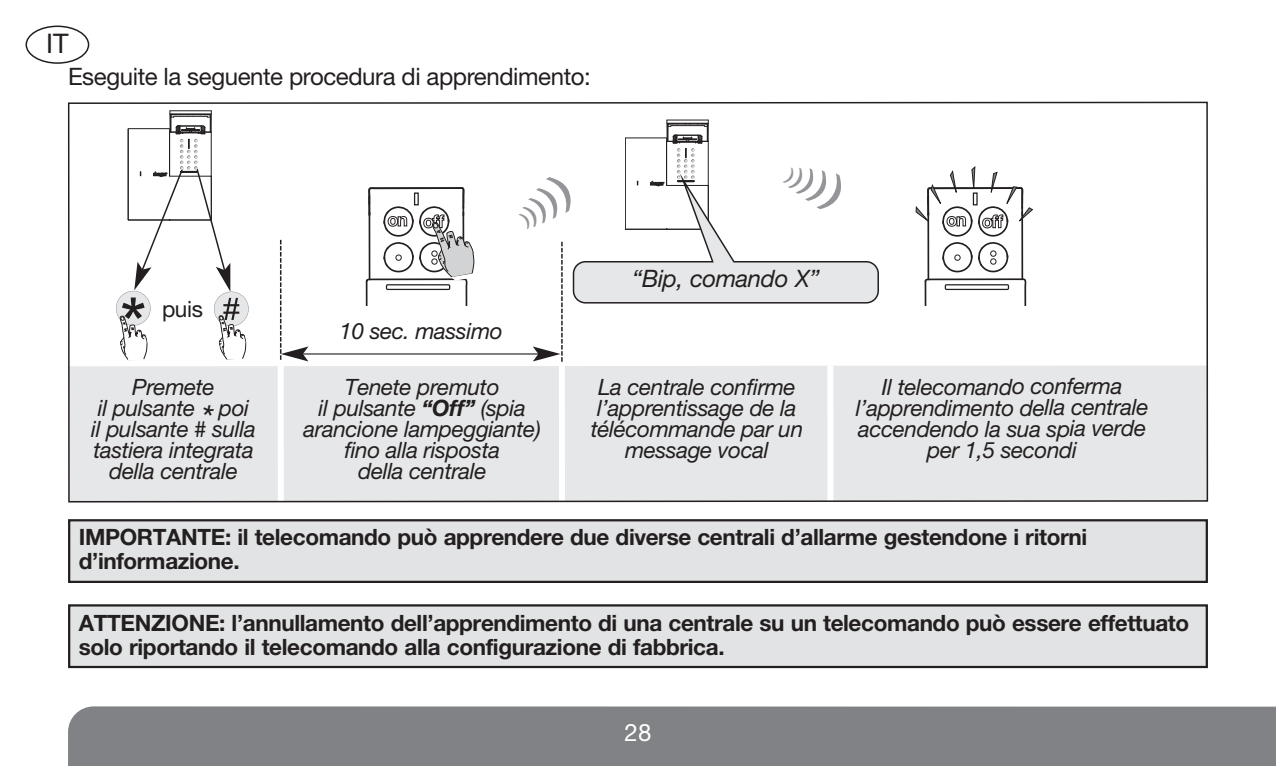
<style>
.page{position:relative;width:1276px;height:766px;background:#fff}
.page>*{position:absolute;margin:0;border:0;box-sizing:border-box;transform-origin:0 0}
.t1{font:27px "+CUKUHV Helvetica Neue LT Com";color:#231f20}
.t2{font:24px "+CUKUHV Helvetica Neue LT Com";letter-spacing:-.015em;color:#231f20}
.t3{font:italic 24px "+MVYUPW Helvetica Neue LT Com";letter-spacing:-.015em;color:#231f20}
.t4{font:24px "+CUKUHV Helvetica Neue LT Com";color:#fff}
.t5{font:italic 22.5px/21px "+MVYUPW Helvetica Neue LT Com";letter-spacing:-.015em;color:#231f20;text-align:center}
.t6{font:700 22.5px/24px "+KIEYEC Helvetica Neue LT Com";letter-spacing:-.015em;color:#231f20}
.t7{font:22.5px "+CUKUHV Helvetica Neue LT Com";color:#231f20}
.t8{font:18px "+CUKUHV Helvetica Neue LT Com";color:#939598;scale:1.5 1}
.s1{font-size:24px}
.s2{font-size:30px}
.s3{font-size:36px}
.s4{font-size:42px}
.s5{font-family:"+UOHWQR Helvetica Neue LT Com";font-weight:700}
</style>
<div class="page">
<div style="left:26px;top:26px;width:63px;height:38px;border:3px solid #231f20;border-radius:50%"></div>
<div style="left:68px;top:706px;width:1208px;height:59px;background:#808285"></div>
<div style="left:69px;top:520px;width:1137px;height:61px;background:#e2e3e4"></div>
<div style="left:68px;top:519px;width:1140px;height:64px;border:2px solid #231f20"></div>
<div style="left:68px;top:365px;width:1140px;height:137px;background:#e6e7e8"></div>
<div style="left:278px;top:366px;width:6px;height:136px;background:#fff"></div>
<hr style="left:303px;top:353px;width:235px;height:1px;background:#231f20">
<svg style="left:280px;top:240px;width:28px;height:121px"></svg>
<svg style="left:533px;top:242px;width:29px;height:119px"></svg>
<div style="left:827px;top:365px;width:6px;height:136px;background:#fff"></div>
<div style="left:559px;top:366px;width:6px;height:136px;background:#fff"></div>
<svg style="left:366px;top:187px;width:108px;height:119px"></svg>
<svg style="left:625px;top:120px;width:84px;height:53px"></svg>
<svg style="left:573px;top:173px;width:306px;height:130px"></svg>
<div style="left:69px;top:605px;width:1137px;height:61px;background:#e2e3e4"></div>
<div style="left:68px;top:604px;width:1140px;height:64px;border:2px solid #231f20"></div>
<svg style="left:915px;top:166px;width:118px;height:140px"></svg>
<div style="left:214px;top:292px;width:34px;height:34px;background:#e6e7e8;border-radius:50%"></div>
<div style="left:214px;top:291px;width:35px;height:35px;border:1px solid #939598;border-radius:50%"></div>
<div style="left:116px;top:291px;width:34px;height:34px;background:#e6e7e8;border-radius:50%"></div>
<div style="left:116px;top:291px;width:35px;height:34px;border:1px solid #939598;border-radius:50%"></div>
<svg style="left:218px;top:298px;width:29px;height:62px"></svg>
<svg style="left:120px;top:297px;width:28px;height:63px"></svg>
<svg style="left:128px;top:111px;width:102px;height:180px"></svg>
<div style="left:68px;top:102px;width:1140px;height:400px;border:2px solid #231f20"></div>
<p class="t1" style="left:46px;top:28px;width:24px">IT</p>
<p class="t2" style="left:68px;top:63px;width:524px">Eseguite la seguente procedura di apprendimento:</p>
<p class="t8" style="left:517px;top:212px;width:40px;rotate:-30deg">)<span class="s1">)</span><span class="s2">)</span><span class="s3">)</span><span class="s4">)</span></p>
<p class="t8" style="left:793px;top:165px;width:40px;rotate:30deg">)<span class="s1">)</span><span class="s2">)</span><span class="s3">)</span><span class="s4">)</span></p>
<p class="t7" style="left:162px;top:296px;width:42px">puis</p>
<p class="t5" style="left:340px;top:323px;width:165px">10 sec. massimo</p>
<p class="t5" style="left:91px;top:378px;width:166px">Premete<br>il pulsante <span class="s3">*</span> poi il pulsante # sulla tastiera integrata della centrale</p>
<p class="t5" style="left:304px;top:378px;width:239px">Tenete premuto<br>il pulsante <span class="s5">“Off”</span> (spia arancione lampeggiante) fino alla risposta<br>della centrale</p>
<p class="t3" style="left:632px;top:270px;width:189px">“Bip, comando X”</p>
<p class="t5" style="left:591px;top:378px;width:214px">La centrale confirme l’apprentissage de la télécommande par un message vocal</p>
<p class="t5" style="left:856px;top:378px;width:294px">Il telecomando conferma l’apprendimento della centrale accendendo la sua spia verde per 1,5 secondi</p>
<p class="t6" style="left:79px;top:525px;width:1010px">IMPORTANTE: il telecomando può apprendere due diverse centrali d’allarme gestendone i ritorni d’informazione.</p>
<p class="t6" style="left:79px;top:610px;width:1112px">ATTENZIONE: l’annullamento dell’apprendimento di una centrale su un telecomando può essere effettuato solo riportando il telecomando alla configurazione di fabbrica.</p>
<p class="t4" style="left:624px;top:719px;width:28px">28</p>
</div>
